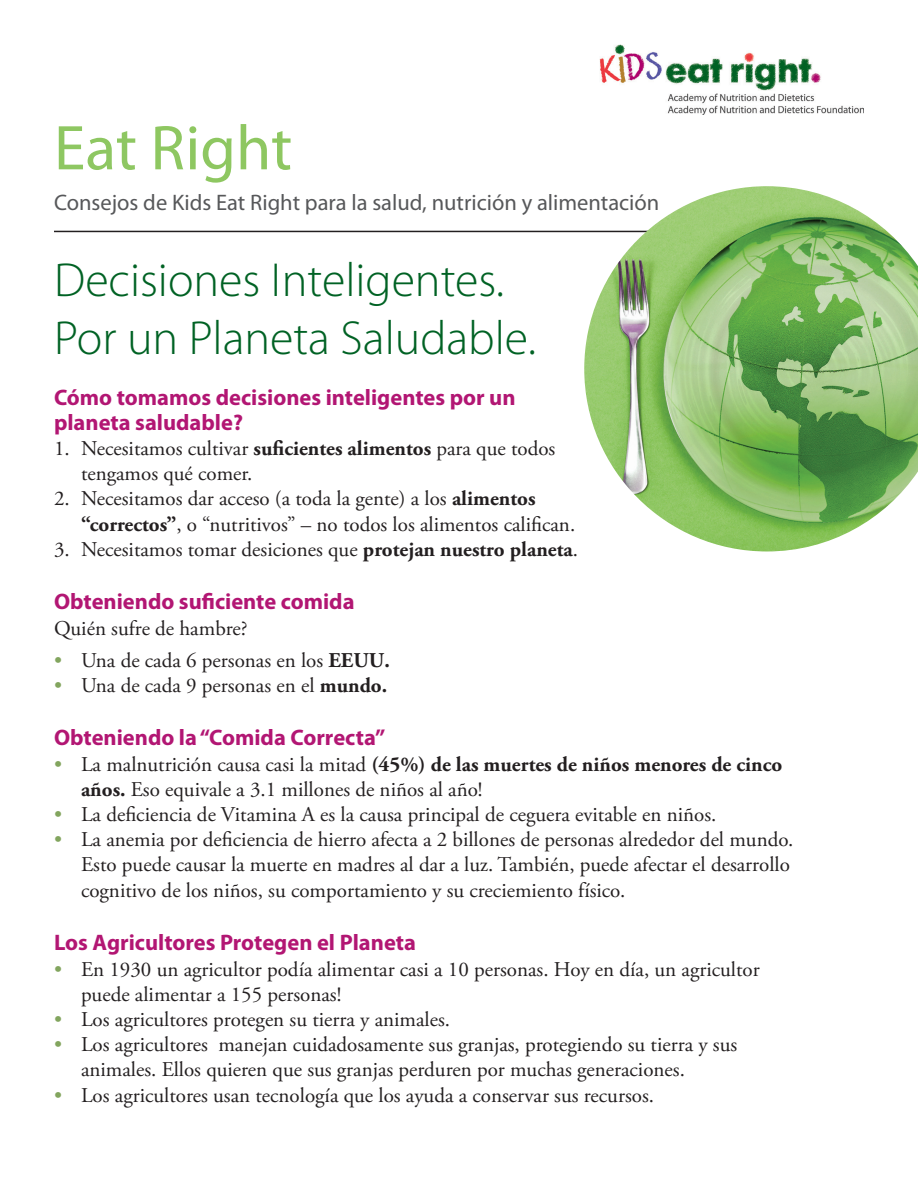
<style>
.page{position:relative;width:918px;height:1188px;background:#fff}
.page>*{position:absolute;margin:0;border:0;box-sizing:border-box;transform-origin:0 0}
.t1{font:63.75px "Myriad Pro";color:#8ec761}
.t2{font:300 48px/57.8px "Myriad Pro";color:#006224}
.t3{font:700 22.5px/25.2px "Myriad Pro";color:#b21673}
.t4{font:22.5px "Myriad Pro";color:#57585a}
.t5{font:21px/25.2px "Adobe Garamond Pro";color:#231f20}
.s1{color:#8ec762}
.s2{font-weight:700}
.s3{color:#82a55e}
</style>
<div class="page">
<img style="left:600px;top:44px;width:264px;height:71px">
<hr style="left:54px;top:231px;width:789px;height:1px;background:#231f20">
<img style="left:584px;top:186px;width:334px;height:365px">
<h1 class="t1" style="left:54px;top:113px;width:240px"><span class="s1">Eat</span> Right</h1>
<p class="t4" style="left:54px;top:191px;width:607px">Consejos de Kids Eat Right para la salud, nutrición y alimentación</p>
<h2 class="t2" style="left:54px;top:252px;width:484px">Decisiones Inteligentes.<br>Por un Planeta Saludable.</h2>
<p class="t3" style="left:54px;top:385px;width:463px">Cómo tomamos decisiones inteligentes por un planeta saludable?</p>
<p class="t5" style="left:81px;top:436px;width:476px;text-indent:-27px">1. Necesitamos cultivar <span class="s2">suficientes alimentos</span> para que todos tengamos qué comer.</p>
<p class="t5" style="left:81px;top:487px;width:496px;text-indent:-27px">2. Necesitamos dar acceso (a toda la gente) a los <span class="s2">alimentos “correctos”</span>, o “nutritivos” – no todos los alimentos califican.</p>
<p class="t5" style="left:54px;top:537px;width:526px">3. Necesitamos tomar desiciones que <span class="s2">protejan nuestro planeta</span>.</p>
<p class="t3" style="left:54px;top:590px;width:302px">Obteniendo suficiente comida</p>
<p class="t5" style="left:54px;top:616px;width:195px">Quién sufre de hambre?</p>
<p class="t5" style="left:54px;top:648px;width:337px"><span class="s3">•</span> Una de cada 6 personas en los <span class="s2">EEUU.</span></p>
<p class="t5" style="left:54px;top:673px;width:335px"><span class="s3">•</span> Una de cada 9 personas en el <span class="s2">mundo.</span></p>
<p class="t3" style="left:54px;top:726px;width:333px">Obteniendo la “Comida Correcta”</p>
<p class="t5" style="left:81px;top:752px;width:703px;text-indent:-27px"><span class="s3">•</span> La malnutrición causa casi la mitad <span class="s2">(45%) de las muertes de niños menores de cinco años.</span> Eso equivale a 3.1 millones de niños al año!</p>
<p class="t5" style="left:54px;top:803px;width:664px"><span class="s3">•</span> La deficiencia de Vitamina A es la causa principal de ceguera evitable en niños.</p>
<p class="t5" style="left:81px;top:828px;width:714px;text-indent:-27px"><span class="s3">•</span> La anemia por deficiencia de hierro afecta a 2 billones de personas alrededor del mundo.<br>Esto puede causar la muerte en madres al dar a luz. También, puede afectar el desarrollo cognitivo de los niños, su comportamiento y su creciemiento físico.</p>
<p class="t3" style="left:54px;top:931px;width:364px">Los Agricultores Protegen el Planeta</p>
<p class="t5" style="left:81px;top:957px;width:680px;text-indent:-27px"><span class="s3">•</span> En 1930 un agricultor podía alimentar casi a 10 personas. Hoy en día, un agricultor puede alimentar a 155 personas!</p>
<p class="t5" style="left:54px;top:1007px;width:398px"><span class="s3">•</span> Los agricultores protegen su tierra y animales.</p>
<p class="t5" style="left:81px;top:1033px;width:658px;text-indent:-27px"><span class="s3">•</span> Los agricultores manejan cuidadosamente sus granjas, protegiendo su tierra y sus animales. Ellos quieren que sus granjas perduren por muchas generaciones.</p>
<p class="t5" style="left:54px;top:1083px;width:602px"><span class="s3">•</span> Los agricultores usan tecnología que los ayuda a conservar sus recursos.</p>
</div>
